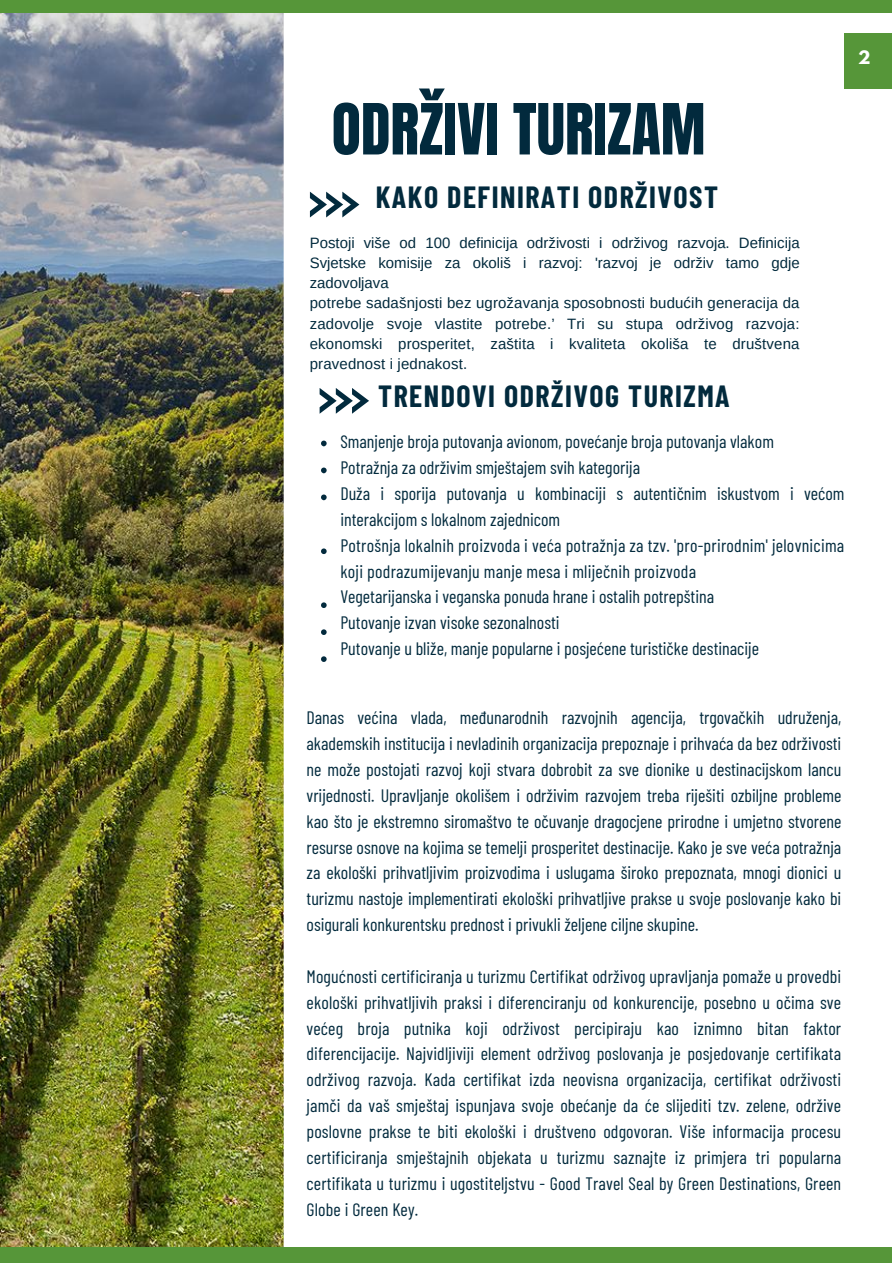
<style>
.page{position:relative;width:893px;height:1264px;background:#fff}
.page>*{position:absolute;margin:0;border:0;box-sizing:border-box;transform-origin:0 0}
.t1{font:59.85px "Anton";color:#022a3d}
.t2{font:700 30px "Barlow Condensed";letter-spacing:.05em;color:#022a3d}
.t3{font:18px/25.8px "Barlow Condensed";color:#022a3d;text-align:justify}
.t4{font:700 16.5px "League Spartan";color:#fff}
.t5{font:15px/20.2px "Arimo";letter-spacing:.01em;color:#022a3d}
</style>
<div class="page">
<img style="left:0;top:12px;width:283px;height:1235px">
<svg style="left:310px;top:192px;width:49px;height:25px"></svg>
<svg style="left:319px;top:388px;width:50px;height:26px"></svg>
<svg style="left:321px;top:440px;width:5px;height:6px"></svg>
<svg style="left:321px;top:467px;width:5px;height:6px"></svg>
<svg style="left:321px;top:494px;width:5px;height:6px"></svg>
<svg style="left:321px;top:548px;width:5px;height:6px"></svg>
<svg style="left:321px;top:602px;width:5px;height:6px"></svg>
<svg style="left:321px;top:629px;width:5px;height:6px"></svg>
<svg style="left:321px;top:656px;width:5px;height:6px"></svg>
<div style="left:0;top:0;width:891px;height:12px;background:#569639"></div>
<div style="left:0;top:1247px;width:891px;height:14px;background:#569639"></div>
<div style="left:844px;top:34px;width:47px;height:55px;background:#569639"></div>
<h1 class="t1" style="left:332px;top:86px;width:375px">ODRŽIVI TURIZAM</h1>
<h2 class="t2" style="left:376px;top:178px;width:344px">KAKO DEFINIRATI ODRŽIVOST</h2>
<p class="t5" style="left:310px;top:232px;width:491px">Postoji više od 100 definicija održivosti i održivog razvoja. Definicija Svjetske komisije za okoliš i razvoj: 'razvoj je održiv tamo gdje zadovoljava<br>potrebe sadašnjosti bez ugrožavanja sposobnosti budućih generacija da zadovolje svoje vlastite potrebe.’ Tri su stupa održivog razvoja: ekonomski prosperitet, zaštita i kvaliteta okoliša te društvena pravednost i jednakost.</p>
<h2 class="t2" style="left:378px;top:377px;width:353px">TRENDOVI ODRŽIVOG TURIZMA</h2>
<p class="t3" style="left:340px;top:428px;width:505px;text-align:left">Smanjenje broja putovanja avionom, povećanje broja putovanja vlakom<br>Potražnja za održivim smještajem svih kategorija<br>Duža i sporija putovanja u kombinaciji s autentičnim iskustvom i većom interakcijom s lokalnom zajednicom<br>Potrošnja lokalnih proizvoda i veća potražnja za tzv. 'pro-prirodnim' jelovnicima koji podrazumijevanju manje mesa i mliječnih proizvoda<br>Vegetarijanska i veganska ponuda hrane i ostalih potrepština<br>Putovanje izvan visoke sezonalnosti<br>Putovanje u bliže, manje popularne i posjećene turističke destinacije</p>
<p class="t4" style="left:858px;top:49px;width:14px">2</p>
<p class="t3" style="left:306px;top:704px;width:536px">Danas većina vlada, međunarodnih razvojnih agencija, trgovačkih udruženja, akademskih institucija i nevladinih organizacija prepoznaje i prihvaća da bez održivosti ne može postojati razvoj koji stvara dobrobit za sve dionike u destinacijskom lancu vrijednosti. Upravljanje okolišem i održivim razvojem treba riješiti ozbiljne probleme kao što je ekstremno siromaštvo te očuvanje dragocjene prirodne i umjetno stvorene resurse osnove na kojima se temelji prosperitet destinacije. Kako je sve veća potražnja za ekološki prihvatljivim proizvodima i uslugama široko prepoznata, mnogi dionici u turizmu nastoje implementirati ekološki prihvatljive prakse u svoje poslovanje kako bi osigurali konkurentsku prednost i privukli željene ciljne skupine.</p>
<p class="t3" style="left:306px;top:962px;width:536px">Mogućnosti certificiranja u turizmu Certifikat održivog upravljanja pomaže u provedbi ekološki prihvatljivih praksi i diferenciranju od konkurencije, posebno u očima sve većeg broja putnika koji održivost percipiraju kao iznimno bitan faktor diferencijacije. Najvidljiviji element održivog poslovanja je posjedovanje certifikata održivog razvoja. Kada certifikat izda neovisna organizacija, certifikat održivosti jamči da vaš smještaj ispunjava svoje obećanje da će slijediti tzv. zelene, održive poslovne prakse te biti ekološki i društveno odgovoran. Više informacija procesu certificiranja smještajnih objekata u turizmu saznajte iz primjera tri popularna certifikata u turizmu i ugostiteljstvu - Good Travel Seal by Green Destinations, Green Globe i Green Key.</p>
</div>
